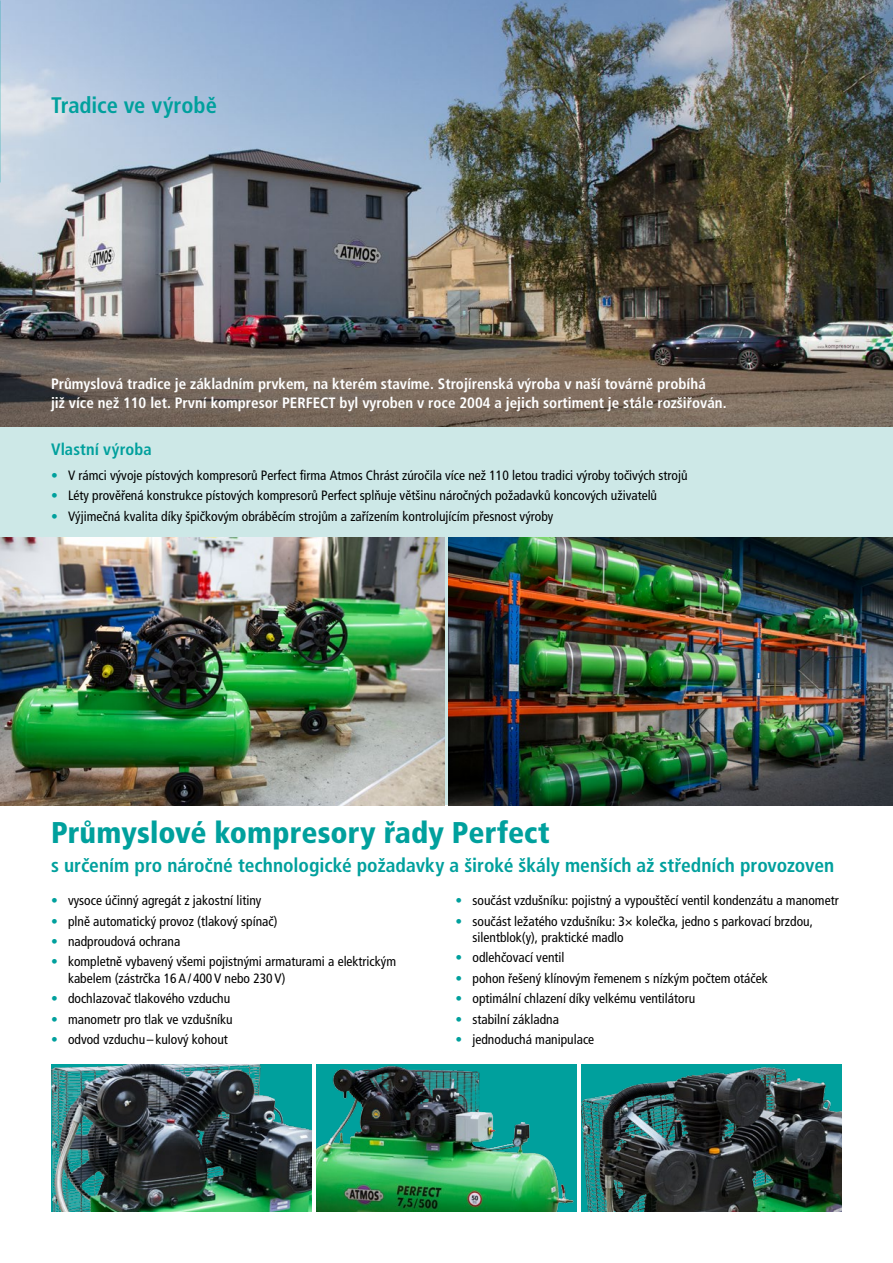
<style>
.page{position:relative;width:893px;height:1263px;background:#fff}
.page>*{position:absolute;margin:0;border:0;box-sizing:border-box;transform-origin:0 0}
.t1{font:900 condensed 30px "Frutiger CE";letter-spacing:.005em;color:#00a09d}
.t2{font:700 condensed 22.5px "Frutiger CE";letter-spacing:-.005em;color:#00a09d}
.t3{font:700 condensed 19.5px "Frutiger CE";color:#00a09d}
.t4{font:700 condensed 16.5px "Frutiger CE";letter-spacing:.005em;color:#00a09d}
.t5{font:700 condensed 15px/19.5px "Frutiger CE";color:#fff}
.t6{font:condensed 13.5px/16.2px "Frutiger CE";color:#000}
.s1{font-weight:900;color:#00a09d}
</style>
<div class="page">
<img style="left:0;top:0;width:893px;height:427px">
<div style="left:0;top:427px;width:893px;height:378px;background:#cde8e7"></div>
<img style="left:316px;top:1064px;width:261px;height:148px">
<img style="left:581px;top:1064px;width:261px;height:148px">
<img style="left:51px;top:1064px;width:261px;height:148px">
<img style="left:449px;top:538px;width:444px;height:267px">
<img style="left:0;top:538px;width:444px;height:267px">
<h2 class="t2" style="left:51px;top:92px;width:167px">Tradice ve výrobě</h2>
<p class="t5" style="left:51px;top:374px;width:677px">Průmyslová tradice je základním prvkem, na kterém stavíme. Strojírenská výroba v naší továrně probíhá<br>již více než 110 let. První kompresor PERFECT byl vyroben v roce 2004 a jejich sortiment je stále rozšiřován.</p>
<p class="t4" style="left:51px;top:440px;width:102px">Vlastní výroba</p>
<p class="t6" style="left:51px;top:467px;width:638px"><span class="s1">•</span> V rámci vývoje pístových kompresorů Perfect firma Atmos Chrást zúročila více než 110 letou tradici výroby točivých strojů</p>
<p class="t6" style="left:51px;top:488px;width:608px"><span class="s1">•</span> Léty prověřená konstrukce pístových kompresorů Perfect splňuje většinu náročných požadavků koncových uživatelů</p>
<p class="t6" style="left:51px;top:508px;width:504px"><span class="s1">•</span> Výjimečná kvalita díky špičkovým obráběcím strojům a zařízením kontrolujícím přesnost výroby</p>
<h1 class="t1" style="left:51px;top:816px;width:500px">Průmyslové kompresory řady Perfect</h1>
<h3 class="t3" style="left:51px;top:854px;width:785px">s určením pro náročné technologické požadavky a široké škály menších až středních provozoven</h3>
<p class="t6" style="left:51px;top:892px;width:212px"><span class="s1">•</span> vysoce účinný agregát z jakostní litiny</p>
<p class="t6" style="left:51px;top:913px;width:228px"><span class="s1">•</span> plně automatický provoz (tlakový spínač)</p>
<p class="t6" style="left:51px;top:933px;width:131px"><span class="s1">•</span> nadproudová ochrana</p>
<p class="t6" style="left:68px;top:954px;width:330px;text-indent:-17px"><span class="s1">•</span> kompletně vybavený všemi pojistnými armaturami a elektrickým kabelem (zástrčka 16A/ 400V nebo 230V)</p>
<p class="t6" style="left:51px;top:990px;width:181px"><span class="s1">•</span> dochlazovač tlakového vzduchu</p>
<p class="t6" style="left:51px;top:1011px;width:183px"><span class="s1">•</span> manometr pro tlak ve vzdušníku</p>
<p class="t6" style="left:51px;top:1031px;width:178px"><span class="s1">•</span> odvod vzduchu – kulový kohout</p>
<p class="t6" style="left:455px;top:892px;width:385px"><span class="s1">•</span> součást vzdušníku: pojistný a vypouštěcí ventil kondenzátu a manometr</p>
<p class="t6" style="left:472px;top:913px;width:342px;text-indent:-17px"><span class="s1">•</span> součást ležatého vzdušníku: 3× kolečka, jedno s parkovací brzdou, silentblok(y), praktické madlo</p>
<p class="t6" style="left:455px;top:949px;width:110px"><span class="s1">•</span> odlehčovací ventil</p>
<p class="t6" style="left:455px;top:970px;width:314px"><span class="s1">•</span> pohon řešený klínovým řemenem s nízkým počtem otáček</p>
<p class="t6" style="left:455px;top:990px;width:241px"><span class="s1">•</span> optimální chlazení díky velkému ventilátoru</p>
<p class="t6" style="left:455px;top:1011px;width:105px"><span class="s1">•</span> stabilní základna</p>
<p class="t6" style="left:455px;top:1031px;width:140px"><span class="s1">•</span> jednoduchá manipulace</p>
</div>
